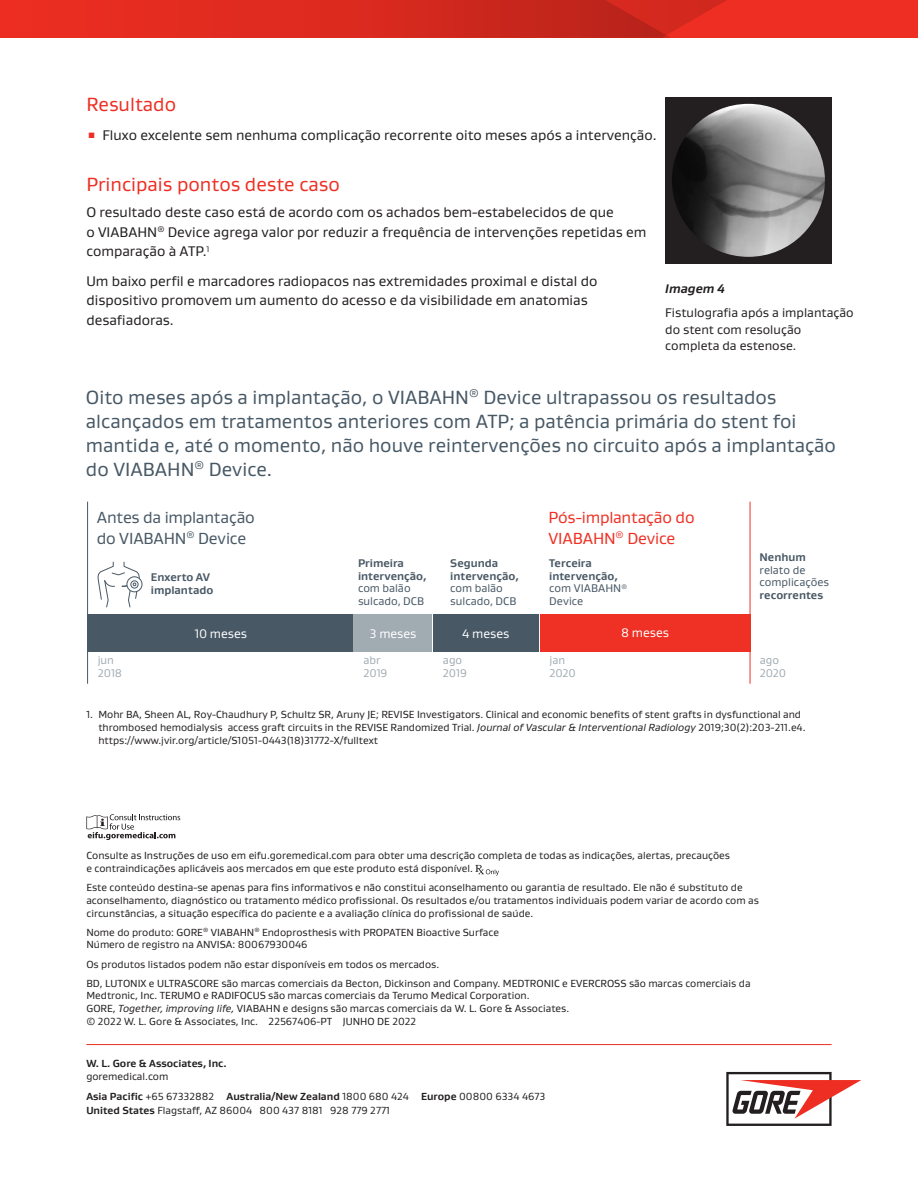
<style>
.page{position:relative;width:918px;height:1188px;background:#fff}
.page>*{position:absolute;margin:0;border:0;box-sizing:border-box;transform-origin:0 0}
.Page_Subtitle_13_16{font:19.5px/24px "Gore Gustan";color:#475865}
.Body_Title_13_16{font:19.5px "Gore Gustan";color:#ee2e22}
.t1{font:16.35px/20.2px "Gore Gustan";letter-spacing:-.01em;color:#485865}
.t2{font:16.35px/20.2px "Gore Gustan";letter-spacing:-.01em;color:#ee3124}
.Body_Text_9_5_13{font:14.25px/19.5px "Gore Gustan";color:#231f20}
.Sidebar_Text_8_5_11{font:12.75px/16.5px "Gore Gustan";color:#231f20}
.Sidebar_Text_8_5_11-2{font:italic 700 12.75px "Gore Gustan";color:#231f20}
.t3{font:12.6px "Gore Gustan";letter-spacing:-.005em;color:#fff}
.t4{font:700 11.4px/12.6px "Gore Gustan";color:#485865}
.t5{font:11.4px/12.6px "Gore Gustan";color:#485865}
.t6{font:11.4px/12.6px "Gore Gustan";letter-spacing:-.01em;color:#a1abb2}
.Legal_Text_7_8_5{font:10.5px/12.8px "Gore Gustan";color:#231f20}
.t7{font:700 10.5px "Gore Gustan";color:#231f20}
.s1{font-weight:400}
.s2{font-weight:700}
.s3{font-style:italic}
</style>
<div class="page">
<svg style="left:726px;top:1072px;width:135px;height:54px"></svg>
<hr style="left:86px;top:1044px;width:746px;height:1px;background:#ee2e22">
<svg style="left:86px;top:814px;width:94px;height:26px"></svg>
<svg style="left:475px;top:865px;width:24px;height:11px"></svg>
<div style="left:0;top:0;width:918px;height:38px;background:#ee2e22"></div>
<svg style="left:178px;top:0;width:549px;height:38px"></svg>
<div style="left:665px;top:97px;width:167px;height:167px;background:#231f20"></div>
<img style="left:672px;top:104px;width:153px;height:153px;border-radius:77px">
<div style="left:88px;top:614px;width:265px;height:37px;background:#485865"></div>
<div style="left:354px;top:614px;width:78px;height:37px;background:#a1abb2"></div>
<div style="left:540px;top:614px;width:210px;height:37px;background:#ee3124"></div>
<div style="left:433px;top:614px;width:106px;height:37px;background:#485865"></div>
<div style="left:126px;top:576px;width:17px;height:16px;border:1px solid #485865;border-radius:50%"></div>
<svg style="left:97px;top:561px;width:43px;height:47px"></svg>
<hr style="left:87px;top:502px;width:1px;height:182px;background:#485865">
<hr style="left:750px;top:502px;width:1px;height:182px;background:#ee3124">
<p class="Body_Title_13_16" style="left:86px;top:92px;width:91px">Resultado</p>
<p class="Body_Text_9_5_13" style="left:86px;top:125px;width:572px"><sup>▪</sup> Fluxo excelente sem nenhuma complicação recorrente oito meses após a intervenção.</p>
<p class="Body_Title_13_16" style="left:86px;top:172px;width:255px">Principais pontos deste caso</p>
<p class="Body_Text_9_5_13" style="left:86px;top:202px;width:561px">O resultado deste caso está de acordo com os achados bem-estabelecidos de que<br>o VIABAHN<sup>®</sup> Device agrega valor por reduzir a frequência de intervenções repetidas em comparação à ATP.<sup>1</sup></p>
<p class="Body_Text_9_5_13" style="left:86px;top:271px;width:512px">Um baixo perfil e marcadores radiopacos nas extremidades proximal e distal do dispositivo promovem um aumento do acesso e da visibilidade em anatomias desafiadoras.</p>
<p class="Sidebar_Text_8_5_11-2" style="left:665px;top:280px;width:62px">Imagem 4</p>
<p class="Sidebar_Text_8_5_11" style="left:665px;top:304px;width:190px">Fistulografia após a implantação do stent com resolução completa da estenose.</p>
<p class="Page_Subtitle_13_16" style="left:86px;top:385px;width:752px">Oito meses após a implantação, o VIABAHN<sup>®</sup> Device ultrapassou os resultados alcançados em tratamentos anteriores com ATP; a patência primária do stent foi mantida e, até o momento, não houve reintervenções no circuito após a implantação do VIABAHN<sup>®</sup> Device.</p>
<p class="t1" style="left:97px;top:507px;width:160px">Antes da implantação do VIABAHN<sup>®</sup> Device</p>
<p class="t2" style="left:548px;top:507px;width:148px">Pós-implantação do<br>VIABAHN<sup>®</sup> Device</p>
<p class="t4" style="left:151px;top:571px;width:64px">Enxerto AV implantado</p>
<p class="t4" style="left:358px;top:557px;width:70px">Primeira intervenção, <span class="s1">com balão sulcado, DCB</span></p>
<p class="t4" style="left:450px;top:557px;width:70px">Segunda intervenção, <span class="s1">com balão sulcado, DCB</span></p>
<p class="t4" style="left:549px;top:557px;width:79px">Terceira intervenção, <span class="s1">com VIABAHN</span><sup>®<br></sup><span class="s1">Device</span></p>
<p class="t5" style="left:760px;top:551px;width:71px"><span class="s2">Nenhum </span>relato de complicações <span class="s2">recorrentes</span></p>
<p class="t3" style="left:195px;top:625px;width:54px">10 meses</p>
<p class="t3" style="left:370px;top:625px;width:48px">3 meses</p>
<p class="t3" style="left:462px;top:625px;width:49px">4 meses</p>
<p class="t3" style="left:621px;top:625px;width:49px">8 meses</p>
<p class="t6" style="left:98px;top:654px;width:26px">jun<br>2018</p>
<p class="t6" style="left:363px;top:654px;width:26px">abr<br>2019</p>
<p class="t6" style="left:443px;top:654px;width:26px">ago<br>2019</p>
<p class="t6" style="left:550px;top:654px;width:28px">jan<br>2020</p>
<p class="t6" style="left:760px;top:654px;width:28px">ago<br>2020</p>
<p class="Legal_Text_7_8_5" style="left:98px;top:708px;width:709px;text-indent:-12px">1. Mohr BA, Sheen AL, Roy-Chaudhury P, Schultz SR, Aruny JE; REVISE Investigators. Clinical and economic benefits of stent grafts in dysfunctional and thrombosed hemodialysis access graft circuits in the REVISE Randomized Trial. <span class="s3">Journal of Vascular &amp; Interventional Radiology</span> 2019;30(2):203-211.e4. https://www.jvir.org/article/S1051-0443(18)31772-X/fulltext</p>
<p class="Legal_Text_7_8_5" style="left:86px;top:849px;width:645px">Consulte as Instruções de uso em eifu.goremedical.com para obter uma descrição completa de todas as indicações, alertas, precauções e contraindicações aplicáveis aos mercados em que este produto está disponível.</p>
<p class="Legal_Text_7_8_5" style="left:86px;top:881px;width:674px">Este conteúdo destina-se apenas para fins informativos e não constitui aconselhamento ou garantia de resultado. Ele não é substituto de aconselhamento, diagnóstico ou tratamento médico profissional. Os resultados e/ou tratamentos individuais podem variar de acordo com as circunstâncias, a situação específica do paciente e a avaliação clínica do profissional de saúde.</p>
<p class="Legal_Text_7_8_5" style="left:86px;top:925px;width:414px">Nome do produto: GORE<sup>®</sup> VIABAHN<sup>®</sup> Endoprosthesis with PROPATEN Bioactive Surface<br>Número de registro na ANVISA: 80067930046</p>
<p class="Legal_Text_7_8_5" style="left:86px;top:957px;width:354px">Os produtos listados podem não estar disponíveis em todos os mercados.</p>
<p class="Legal_Text_7_8_5" style="left:86px;top:976px;width:666px">BD, LUTONIX e ULTRASCORE são marcas comerciais da Becton, Dickinson and Company. MEDTRONIC e EVERCROSS são marcas comerciais da Medtronic, Inc. TERUMO e RADIFOCUS são marcas comerciais da Terumo Medical Corporation.<br>GORE, <span class="s3">Together, improving life,</span> VIABAHN e designs são marcas comerciais da W. L. Gore &amp; Associates.<br>© 2022 W. L. Gore &amp; Associates, Inc. 22567406-PT JUNHO DE 2022</p>
<p class="t7" style="left:86px;top:1056px;width:142px">W. L. Gore &amp; Associates, Inc.</p>
<p class="Legal_Text_7_8_5" style="left:86px;top:1070px;width:84px">goremedical.com</p>
<p class="t7" style="left:86px;top:1090px;width:460px">Asia Pacific <span class="s1">+65 67332882</span> Australia/New Zealand <span class="s1">1800 680 424</span> Europe <span class="s1">00800 6334 4673</span></p>
<p class="Legal_Text_7_8_5" style="left:86px;top:1103px;width:305px"><span class="s2">United States</span> Flagstaff, AZ 86004 800 437 8181 928 779 2771</p>
</div>
